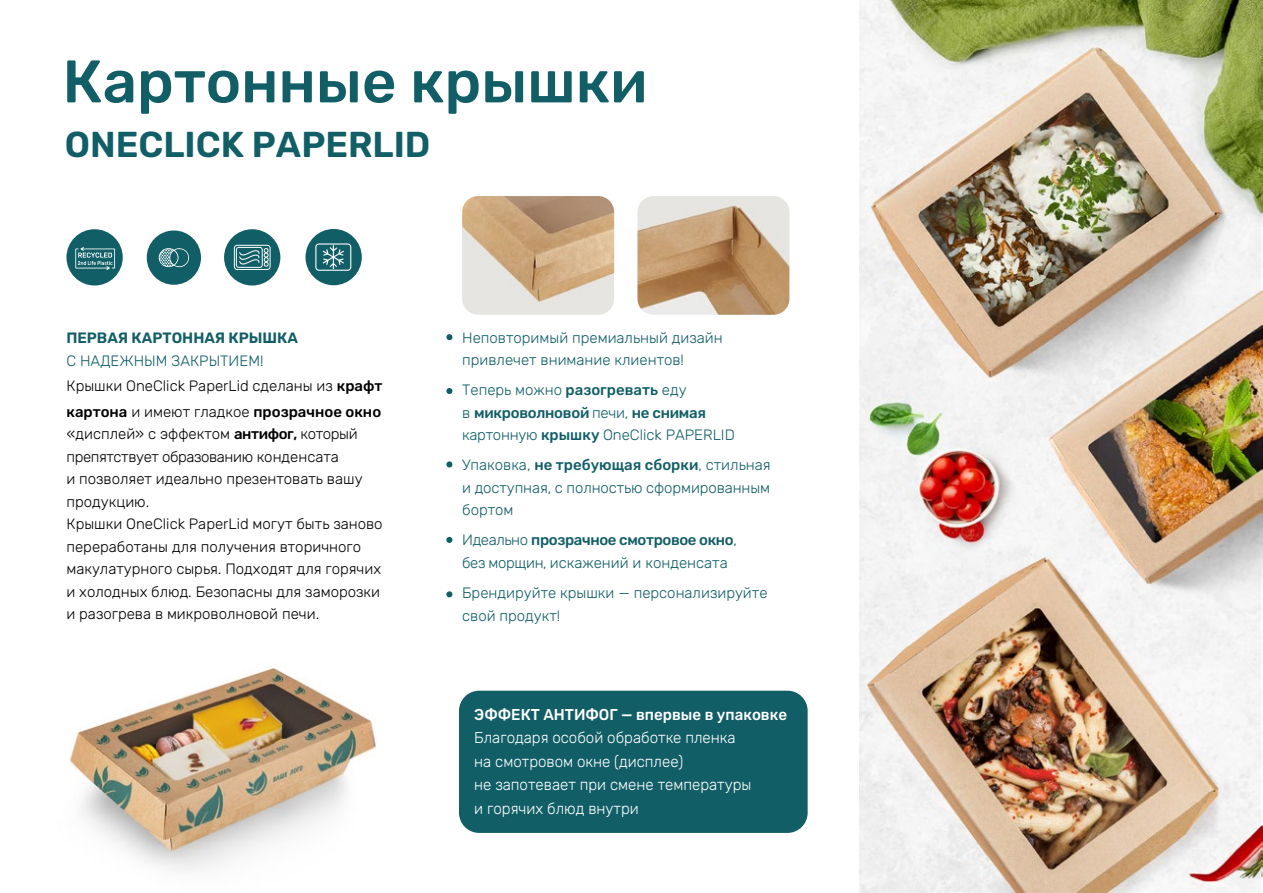
<style>
.page{position:relative;width:1263px;height:893px;background:#fff}
.page>*{position:absolute;margin:0;border:0;box-sizing:border-box;transform-origin:0 0}
.t1{font:500 60px "Rubik";color:#115e67}
.t2{font:600 36px "Rubik";color:#115e67}
.t3{font:300 15.75px/23.5px "Rubik";color:#fff;scale:.96 1}
.t4{font:500 15.75px "Rubik";color:#fff;scale:.96 1}
.t5{font:300 15px/22.5px "Rubik";color:#000}
.t6{font:300 15px/22.5px "Rubik";color:#115e67}
.t7{font:600 15px "Rubik";color:#115e67}
.s1{color:#115e67}
.s2{font-weight:500}
</style>
<div class="page">
<img style="left:860px;top:0;width:403px;height:893px">
<img style="left:69px;top:667px;width:307px;height:204px">
<div style="left:459px;top:691px;width:349px;height:142px;background:#115e67;border-radius:20px"></div>
<div style="left:66px;top:229px;width:57px;height:56px;background:#115e67;border-radius:28px"></div>
<svg style="left:75px;top:247px;width:40px;height:23px"></svg>
<div style="left:305px;top:229px;width:57px;height:56px;background:#115e67;border-radius:50%"></div>
<svg style="left:315px;top:243px;width:36px;height:28px"></svg>
<div style="left:147px;top:230px;width:54px;height:55px;background:#115e67;border-radius:50%"></div>
<svg style="left:159px;top:248px;width:30px;height:19px"></svg>
<svg style="left:446px;top:334px;width:6px;height:6px"></svg>
<svg style="left:446px;top:388px;width:6px;height:6px"></svg>
<svg style="left:446px;top:461px;width:6px;height:6px"></svg>
<svg style="left:446px;top:537px;width:6px;height:6px"></svg>
<svg style="left:446px;top:591px;width:6px;height:6px"></svg>
<div style="left:224px;top:229px;width:56px;height:56px;background:#115e67;border-radius:50%"></div>
<svg style="left:234px;top:245px;width:37px;height:25px"></svg>
<img style="left:637px;top:196px;width:152px;height:119px">
<img style="left:462px;top:196px;width:152px;height:119px">
<h1 class="t1" style="left:63px;top:48px;width:586px">Картонные крышки</h1>
<h2 class="t2" style="left:65px;top:125px;width:367px">ONECLICK PAPERLID</h2>
<p class="t7" style="left:66px;top:329px;width:233px">ПЕРВАЯ КАРТОННАЯ КРЫШКА</p>
<p class="t5" style="left:66px;top:348px;width:318px;line-height:25.5px"><span class="s1">С НАДЕЖНЫМ ЗАКРЫТИЕМ!<br></span>Крышки OneClick PaperLid сделаны из <span class="s2">крафт картона</span> и имеют гладкое <span class="s2">прозрачное окно</span></p>
<p class="t5" style="left:66px;top:423px;width:318px">«дисплей» с эффектом <span class="s2">антифог,</span> который препятствует образованию конденсата<br>и позволяет идеально презентовать вашу продукцию.<br>Крышки OneClick PaperLid могут быть заново переработаны для получения вторичного макулатурного сырья. Подходят для горячих и холодных блюд. Безопасны для заморозки и разогрева в микроволновой печи.</p>
<p class="t6" style="left:462px;top:327px;width:262px">Неповторимый премиальный дизайн привлечет внимание клиентов!</p>
<p class="t6" style="left:462px;top:379px;width:274px">Теперь можно <span class="s2">разогревать</span> еду<br>в <span class="s2">микроволновой</span> печи, <span class="s2">не снимая </span>картонную <span class="s2">крышку</span> OneClick PAPERLID</p>
<p class="t6" style="left:462px;top:454px;width:310px;text-align:justify">Упаковка, <span class="s2">не требующая сборки</span>, стильная и доступная, с полностью сформированным бортом</p>
<p class="t6" style="left:462px;top:529px;width:276px">Идеально <span class="s2">прозрачное смотровое окно</span>, без морщин, искажений и конденсата</p>
<p class="t6" style="left:462px;top:582px;width:307px">Брендируйте крышки — персонализируйте свой продукт!</p>
<p class="t4" style="left:474px;top:705px;width:327px">ЭФФЕКТ АНТИФОГ — впервые в упаковке</p>
<p class="t3" style="left:474px;top:726px;width:290px">Благодаря особой обработке пленка на смотровом окне (дисплее)<br>не запотевает при смене температуры и горячих блюд внутри</p>
</div>
